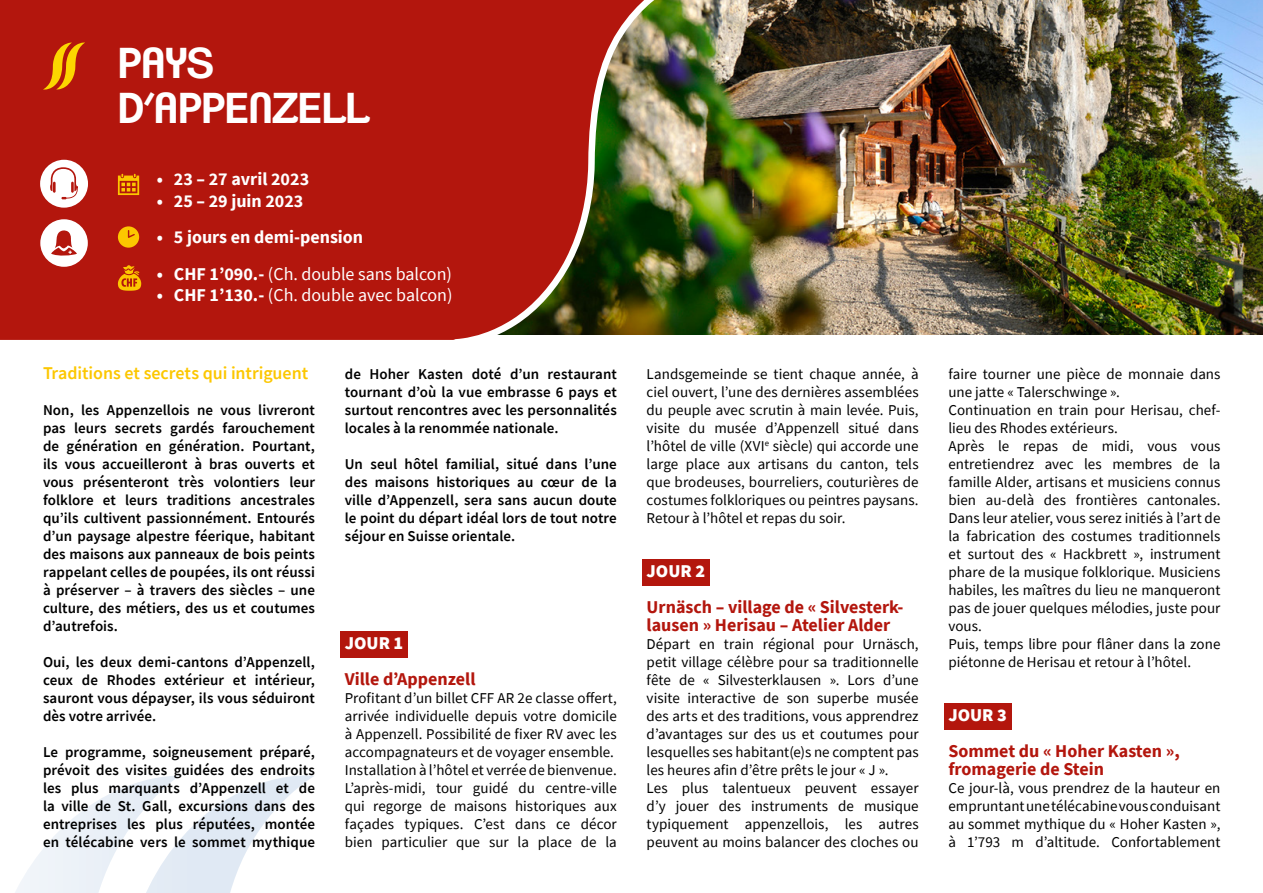
<style>
.page{position:relative;width:1263px;height:893px;background:#fff}
.page>*{position:absolute;margin:0;border:0;box-sizing:border-box;transform-origin:0 0}
.t1{font:600 42px/45px "Clemente P Dak";letter-spacing:-.02em;color:#fff}
.t2{font:700 18px/18px "Source Sans Pro";color:#b3160d}
.t3{font:18px "Source Sans Pro";color:#fff}
.t4{font:700 18px "Source Sans Pro";color:#fff}
.t5{font:600 18px "Source Sans Pro";letter-spacing:-.005em;color:#fcc700}
.t6{font:900 18px "Source Sans Pro";color:#fff}
.t7{font:15px/18px "Source Sans Pro";color:#000}
.t8{font:600 15px/18px "Source Sans Pro";letter-spacing:.005em;color:#000;text-align:justify}
.s1{font-weight:700}
</style>
<div class="page">
<img style="left:670px;top:0;width:593px;height:334px">
<svg style="left:0;top:0;width:670px;height:340px;background:#a72214"></svg>
<svg style="left:40px;top:160px;width:48px;height:48px"></svg>
<svg style="left:40px;top:219px;width:48px;height:48px"></svg>
<svg style="left:118px;top:265px;width:23px;height:26px"></svg>
<svg style="left:118px;top:226px;width:21px;height:22px"></svg>
<svg style="left:118px;top:174px;width:21px;height:21px"></svg>
<svg style="left:43px;top:42px;width:42px;height:48px;background:#cd5c08"></svg>
<svg style="left:15px;top:775px;width:299px;height:118px"></svg>
<div style="left:341px;top:632px;width:67px;height:26px;background:#b3160d"></div>
<div style="left:642px;top:560px;width:67px;height:26px;background:#b3160d"></div>
<div style="left:944px;top:704px;width:67px;height:26px;background:#b3160d"></div>
<h1 class="t1" style="left:118px;top:40px;width:254px">PAYS<br>D’APPENZELL</h1>
<p class="t4" style="left:157px;top:167px;width:154px">• 23 – 27 avril 2023</p>
<p class="t4" style="left:157px;top:189px;width:148px">• 25 – 29 juin 2023</p>
<p class="t4" style="left:157px;top:225px;width:208px">• 5 jours en demi-pension</p>
<p class="t3" style="left:157px;top:262px;width:297px"><span class="s1">• CHF 1’090.-</span> (Ch. double sans balcon)</p>
<p class="t3" style="left:157px;top:284px;width:297px"><span class="s1">• CHF 1’130.-</span> (Ch. double avec balcon)</p>
<p class="t5" style="left:43px;top:361px;width:267px">Traditions et secrets qui intriguent</p>
<p class="t8" style="left:43px;top:401px;width:274px">Non, les Appenzellois ne vous livreront pas leurs secrets gardés farouchement de génération en génération. Pourtant, ils vous accueilleront à bras ouverts et vous présenteront très volontiers leur folklore et leurs traditions ancestrales qu’ils cultivent passionnément. Entourés d’un paysage alpestre féerique, habitant des maisons aux panneaux de bois peints rappelant celles de poupées, ils ont réussi à préserver – à travers des siècles – une culture, des métiers, des us et coutumes d’autrefois.</p>
<p class="t8" style="left:43px;top:653px;width:274px">Oui, les deux demi-cantons d’Appenzell, ceux de Rhodes extérieur et intérieur, sauront vous dépayser, ils vous séduiront dès votre arrivée.</p>
<p class="t8" style="left:43px;top:743px;width:274px">Le programme, soigneusement préparé, prévoit des visites guidées des endroits les plus marquants d’Appenzell et de la ville de St. Gall, excursions dans des entreprises les plus réputées, montée en télécabine vers le sommet mythique</p>
<p class="t8" style="left:345px;top:365px;width:274px">de Hoher Kasten doté d’un restaurant tournant d’où la vue embrasse 6 pays et surtout rencontres avec les personnalités locales à la renommée nationale.</p>
<p class="t8" style="left:345px;top:455px;width:274px">Un seul hôtel familial, situé dans l’une des maisons historiques au cœur de la ville d’Appenzell, sera sans aucun doute le point du départ idéal lors de tout notre séjour en Suisse orientale.</p>
<p class="t6" style="left:345px;top:631px;width:60px">JOUR 1</p>
<p class="t2" style="left:345px;top:670px;width:132px">Ville d’Appenzell</p>
<p class="t7" style="left:345px;top:689px;width:274px">Profitant d’un billet CFF AR 2e classe offert, arrivée individuelle depuis votre domicile à Appenzell. Possibilité de fixer RV avec les accompagnateurs et de voyager ensemble.<br>Installation à l’hôtel et verrée de bienvenue.<br>L’après-midi, tour guidé du centre-ville qui regorge de maisons historiques aux façades typiques. C’est dans ce décor bien particulier que sur la place de la</p>
<p class="t7" style="left:647px;top:365px;width:274px;text-align:justify">Landsgemeinde se tient chaque année, à ciel ouvert, l’une des dernières assemblées du peuple avec scrutin à main levée. Puis, visite du musée d’Appenzell situé dans l’hôtel de ville (XVI<sup>e</sup> siècle) qui accorde une large place aux artisans du canton, tels que brodeuses, bourreliers, couturières de costumes folkloriques ou peintres paysans.<br>Retour à l’hôtel et repas du soir.</p>
<p class="t6" style="left:647px;top:559px;width:60px">JOUR 2</p>
<p class="t2" style="left:647px;top:598px;width:258px">Urnäsch – village de « Silvesterk&shy;lausen » Herisau – Atelier Alder</p>
<p class="t7" style="left:647px;top:635px;width:274px">Départ en train régional pour Urnäsch, petit village célèbre pour sa traditionnelle fête de « Silvesterklausen ». Lors d’une visite interactive de son superbe musée des arts et des traditions, vous apprendrez d’avantages sur des us et coutumes pour lesquelles ses habitant(e)s ne comptent pas les heures afin d’être prêts le jour « J ».<br>Les plus talentueux peuvent essayer d’y jouer des instruments de musique typiquement appenzellois, les autres peuvent au moins balancer des cloches ou</p>
<p class="t7" style="left:948px;top:365px;width:274px">faire tourner une pièce de monnaie dans une jatte « Talerschwinge ».<br>Continuation en train pour Herisau, chef&shy;lieu des Rhodes extérieurs.<br>Après le repas de midi, vous vous entretiendrez avec les membres de la famille Alder, artisans et musiciens connus bien au-delà des frontières cantonales.<br>Dans leur atelier, vous serez initiés à l’art de la fabrication des costumes traditionnels et surtout des « Hackbrett », instrument phare de la musique folklorique. Musiciens habiles, les maîtres du lieu ne manqueront pas de jouer quelques mélodies, juste pour vous.<br>Puis, temps libre pour flâner dans la zone piétonne de Herisau et retour à l’hôtel.</p>
<p class="t6" style="left:948px;top:703px;width:60px">JOUR 3</p>
<p class="t2" style="left:948px;top:742px;width:233px">Sommet du « Hoher Kasten », fromagerie de Stein</p>
<p class="t7" style="left:948px;top:779px;width:274px;text-align:justify">Ce jour-là, vous prendrez de la hauteur en empruntant une télécabine vous conduisant au sommet mythique du « Hoher Kasten », à 1’793 m d’altitude. Confortablement</p>
</div>
